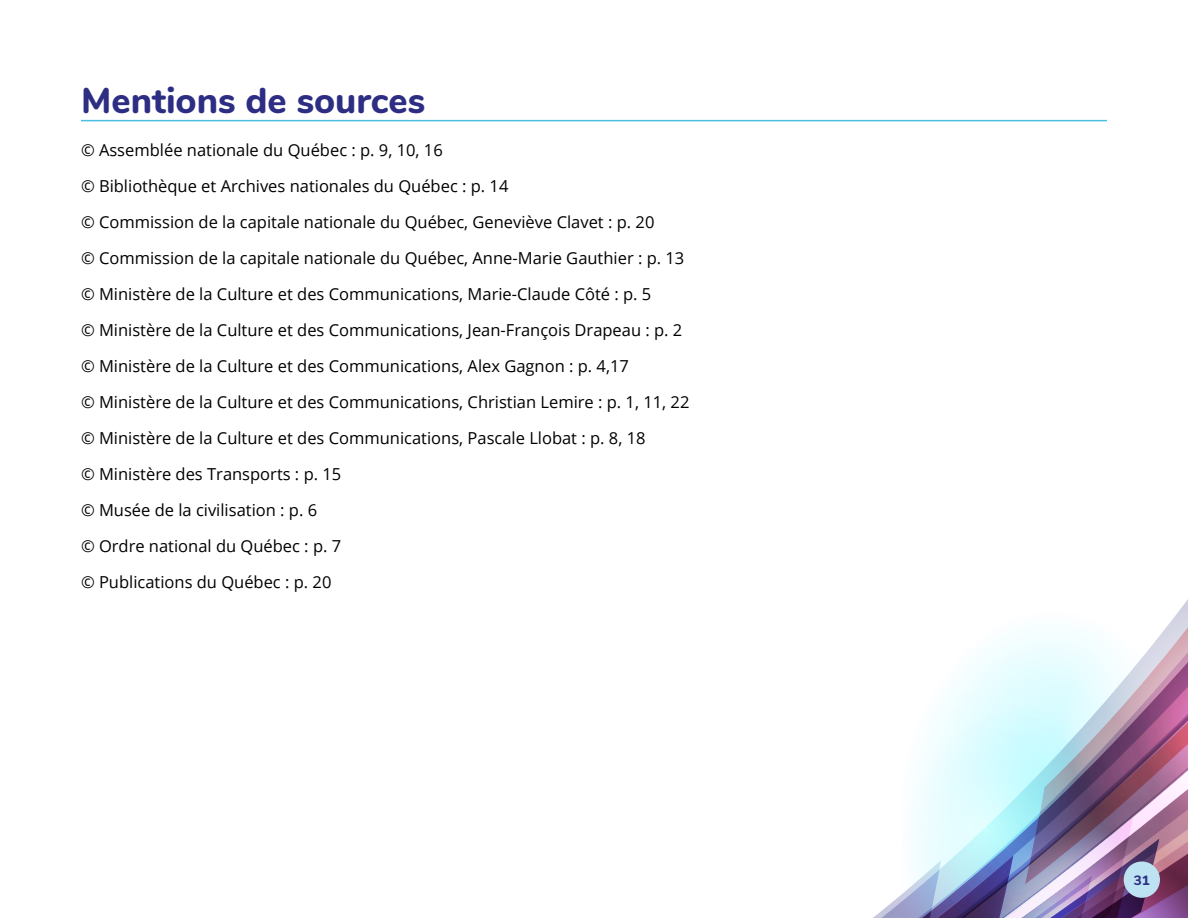
<style>
.page{position:relative;width:1188px;height:918px;background:#fff}
.page>*{position:absolute;margin:0;border:0;box-sizing:border-box;transform-origin:0 0}
.t1{font:800 36px "Nunito";color:#2d2e83}
.t2{font:16.5px "Open Sans";color:#000}
.t3{font:800 13.5px "Nunito";color:#2d2e83}
</style>
<div class="page">
<img style="left:873px;top:599px;width:315px;height:319px">
<div style="left:1124px;top:862px;width:36px;height:36px;background:#bde3f2;border-radius:50%"></div>
<hr style="left:81px;top:120px;width:1026px;height:1px;background:#4cc0df">
<h2 class="t1" style="left:81px;top:74px;width:346px">Mentions de sources</h2>
<p class="t2" style="left:81px;top:139px;width:363px">© Assemblée nationale du Québec : p. 9, 10, 16</p>
<p class="t2" style="left:81px;top:175px;width:429px">© Bibliothèque et Archives nationales du Québec : p. 14</p>
<p class="t2" style="left:81px;top:211px;width:575px">© Commission de la capitale nationale du Québec, Geneviève Clavet : p. 20</p>
<p class="t2" style="left:81px;top:247px;width:605px">© Commission de la capitale nationale du Québec, Anne-Marie Gauthier : p. 13</p>
<p class="t2" style="left:81px;top:283px;width:572px">© Ministère de la Culture et des Communications, Marie-Claude Côté : p. 5</p>
<p class="t2" style="left:81px;top:319px;width:603px">© Ministère de la Culture et des Communications, Jean-François Drapeau : p. 2</p>
<p class="t2" style="left:81px;top:355px;width:549px">© Ministère de la Culture et des Communications, Alex Gagnon : p. 4,17</p>
<p class="t2" style="left:81px;top:391px;width:610px">© Ministère de la Culture et des Communications, Christian Lemire : p. 1, 11, 22</p>
<p class="t2" style="left:81px;top:427px;width:566px">© Ministère de la Culture et des Communications, Pascale Llobat : p. 8, 18</p>
<p class="t2" style="left:81px;top:463px;width:262px">© Ministère des Transports : p. 15</p>
<p class="t2" style="left:81px;top:499px;width:238px">© Musée de la civilisation : p. 6</p>
<p class="t2" style="left:81px;top:535px;width:262px">© Ordre national du Québec : p. 7</p>
<p class="t2" style="left:81px;top:571px;width:252px">© Publications du Québec : p. 20</p>
<p class="t3" style="left:1134px;top:871px;width:18px">31</p>
</div>
